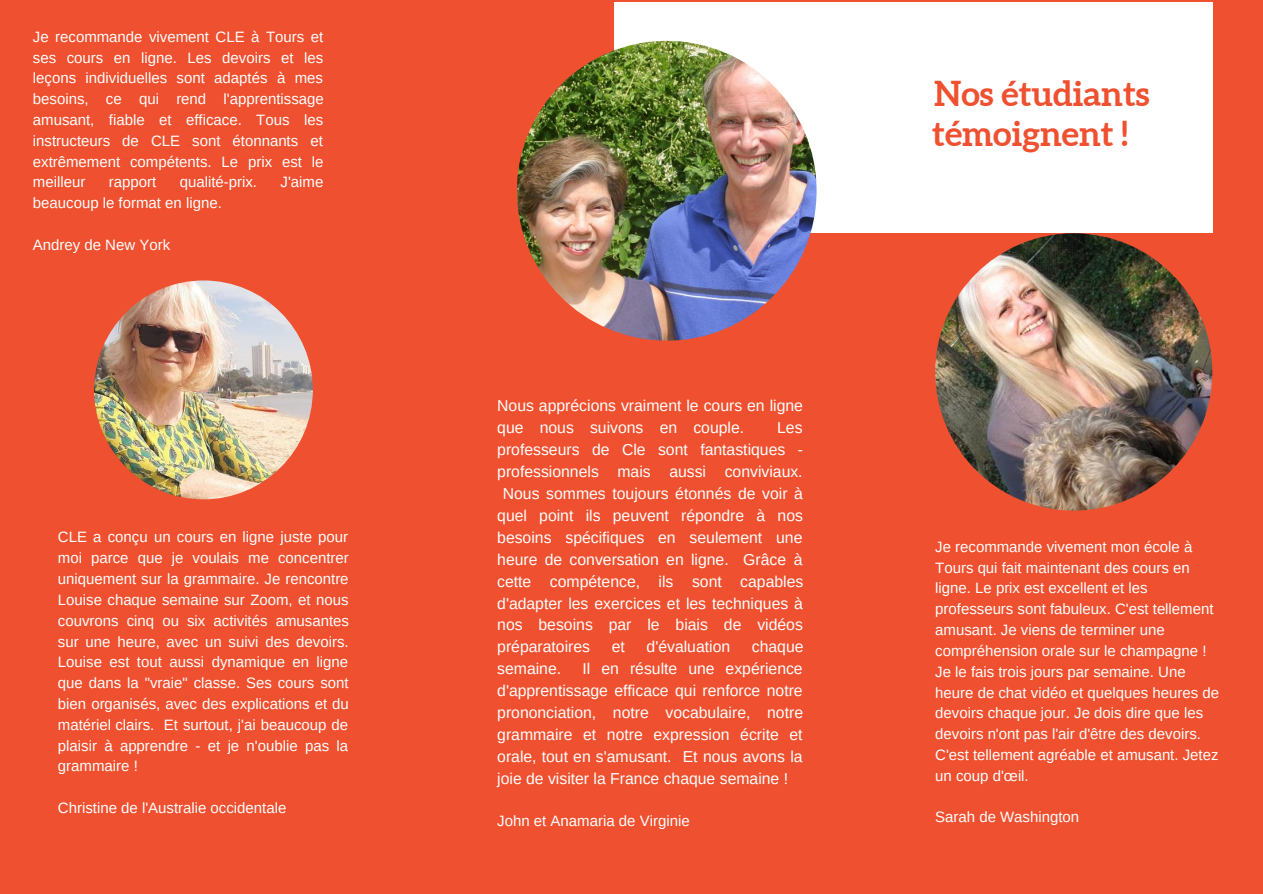
<style>
.page{position:relative;width:1263px;height:894px;background:#fff}
.page>*{position:absolute;margin:0;border:0;box-sizing:border-box;transform-origin:0 0}
.t1{font:700 34.35px/39.9px "Aleo";color:#ef502f}
.t2{font:15.75px/21.9px "Arimo";color:#fff}
.t3{font:15px/20.9px "Arimo";color:#fff;text-align:justify}
</style>
<div class="page">
<div style="left:0;top:0;width:1263px;height:893px;background:#ef502f"></div>
<div style="left:614px;top:3px;width:598px;height:230px;background:#fff"></div>
<img style="left:935px;top:233px;width:277px;height:277px;border-radius:50%">
<img style="left:94px;top:280px;width:219px;height:219px;border-radius:50%">
<img style="left:517px;top:41px;width:300px;height:299px;border-radius:50%">
<p class="t3" style="left:33px;top:26px;width:292px">Je recommande vivement CLE à Tours et ses cours en ligne. Les devoirs et les leçons individuelles sont adaptés à mes besoins, ce qui rend l'apprentissage amusant, fiable et efficace. Tous les instructeurs de CLE sont étonnants et extrêmement compétents. Le prix est le meilleur</p>
<p class="t3" style="left:109px;top:172px;width:49px">rapport</p>
<p class="t3" style="left:180px;top:172px;width:79px">qualité-prix.</p>
<p class="t3" style="left:281px;top:172px;width:44px">J'aime</p>
<p class="t3" style="left:33px;top:192px;width:190px">beaucoup le format en ligne.</p>
<p class="t3" style="left:33px;top:234px;width:139px">Andrey de New York</p>
<p class="t3" style="left:58px;top:526px;width:293px">CLE a conçu un cours en ligne juste pour moi parce que je voulais me concentrer uniquement sur la grammaire. Je rencontre Louise chaque semaine sur Zoom, et nous couvrons cinq ou six activités amusantes sur une heure, avec un suivi des devoirs.<br>Louise est tout aussi dynamique en ligne que dans la "vraie" classe. Ses cours sont bien organisés, avec des explications et du matériel clairs. Et surtout, j'ai beaucoup de plaisir à apprendre - et je n'oublie pas la grammaire !</p>
<p class="t3" style="left:58px;top:797px;width:230px">Christine de l'Australie occidentale</p>
<p class="t2" style="left:497px;top:395px;width:307px">Nous apprécions vraiment le cours en ligne que nous suivons en couple.</p>
<p class="t2" style="left:777px;top:417px;width:27px">Les</p>
<p class="t2" style="left:497px;top:438px;width:307px">professeurs de Cle sont fantastiques -</p>
<p class="t2" style="left:497px;top:460px;width:307px">professionnels mais aussi conviviaux.</p>
<p class="t2" style="left:503px;top:482px;width:302px">Nous sommes toujours étonnés de voir à</p>
<p class="t2" style="left:497px;top:504px;width:307px">quel point ils peuvent répondre à nos</p>
<p class="t2" style="left:497px;top:526px;width:307px">besoins spécifiques en seulement une</p>
<p class="t2" style="left:497px;top:548px;width:307px">heure de conversation en ligne. Grâce à</p>
<p class="t2" style="left:497px;top:570px;width:308px">cette compétence, ils sont capables</p>
<p class="t2" style="left:497px;top:592px;width:307px">d'adapter les exercices et les techniques à</p>
<p class="t2" style="left:497px;top:614px;width:307px">nos besoins par le biais de vidéos</p>
<p class="t2" style="left:497px;top:635px;width:94px">préparatoires</p>
<p class="t2" style="left:612px;top:635px;width:15px">et</p>
<p class="t2" style="left:647px;top:635px;width:85px">d'évaluation</p>
<p class="t2" style="left:752px;top:635px;width:53px">chaque</p>
<p class="t2" style="left:497px;top:657px;width:65px">semaine.</p>
<p class="t2" style="left:497px;top:657px;width:307px;text-align:justify;text-indent:85px">Il en résulte une expérience d'apprentissage efficace qui renforce notre prononciation, notre vocabulaire, notre grammaire et notre expression écrite et orale, tout en s'amusant. Et nous avons la joie de visiter la France chaque semaine !</p>
<p class="t3" style="left:497px;top:810px;width:194px">John et Anamaria de Virginie</p>
<h1 class="t1" style="left:932px;top:73px;width:219px">Nos étudiants témoignent !</h1>
<p class="t3" style="left:935px;top:536px;width:285px;text-align:left">Je recommande vivement mon école à Tours qui fait maintenant des cours en ligne. Le prix est excellent et les professeurs sont fabuleux. C'est tellement amusant. Je viens de terminer une compréhension orale sur le champagne !<br>Je le fais trois jours par semaine. Une heure de chat vidéo et quelques heures de devoirs chaque jour. Je dois dire que les devoirs n'ont pas l'air d'être des devoirs.<br>C'est tellement agréable et amusant. Jetez un coup d'œil.</p>
<p class="t3" style="left:935px;top:806px;width:146px">Sarah de Washington</p>
</div>
